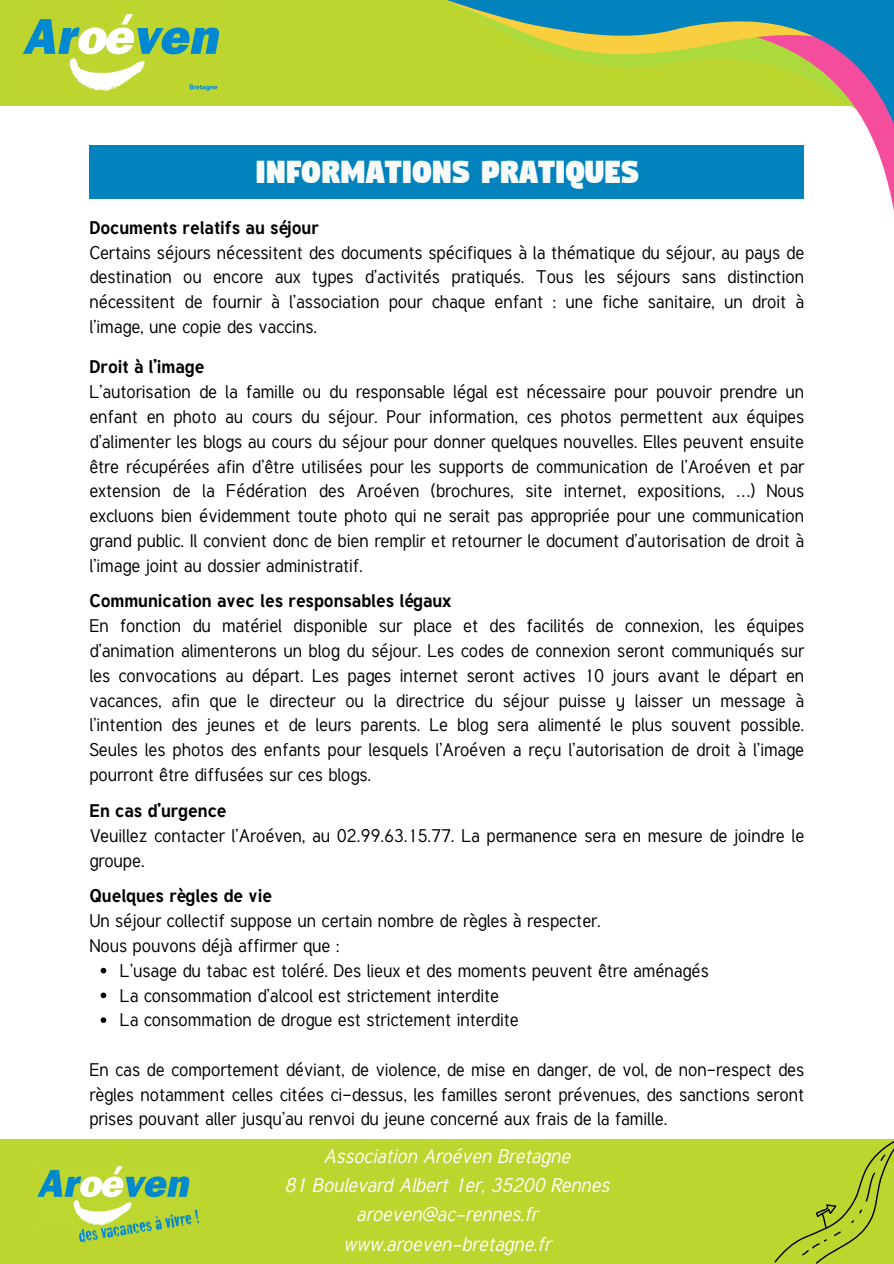
<style>
.page{position:relative;width:894px;height:1264px;background:#fff}
.page>*{position:absolute;margin:0;border:0;box-sizing:border-box;transform-origin:0 0}
.t1{font:37.5px "Digitalt";color:#f8fbf9}
.t2{font:italic 19.5px/29.2px "Tuffy";color:#fff;text-align:center}
.t3{font:18px/24.8px "Tuffy";color:#000;text-align:justify}
.t4{font:700 18px "Tuffy";color:#000}
</style>
<div class="page">
<div style="left:0;top:0;width:893px;height:106px;background:#bdd52f"></div>
<svg style="left:563px;top:126px;width:330px;height:80px"></svg>
<svg style="left:447px;top:0;width:446px;height:126px"></svg>
<div style="left:0;top:1138px;width:893px;height:125px;background:#bdd52f"></div>
<img style="left:23px;top:14px;width:197px;height:77px">
<img style="left:37px;top:1166px;width:163px;height:77px">
<svg style="left:774px;top:1138px;width:119px;height:125px"></svg>
<div style="left:89px;top:145px;width:715px;height:53px;background:#0283bd"></div>
<svg style="left:101px;top:967px;width:5px;height:6px"></svg>
<svg style="left:101px;top:992px;width:5px;height:6px"></svg>
<svg style="left:101px;top:1017px;width:5px;height:5px"></svg>
<h2 class="t1" style="left:255px;top:153px;width:385px">INFORMATIONS PRATIQUES</h2>
<h2 class="t4" style="left:89px;top:215px;width:231px">Documents relatifs au séjour</h2>
<h2 class="t3" style="left:89px;top:240px;width:716px">Certains séjours nécessitent des documents spécifiques à la thématique du séjour, au pays de destination ou encore aux types d’activités pratiqués. Tous les séjours sans distinction nécessitent de fournir à l’association pour chaque enfant : une fiche sanitaire, un droit à l’image, une copie des vaccins.</h2>
<h2 class="t4" style="left:89px;top:355px;width:117px">Droit à l’image</h2>
<h2 class="t3" style="left:89px;top:379px;width:716px">L’autorisation de la famille ou du responsable légal est nécessaire pour pouvoir prendre un enfant en photo au cours du séjour. Pour information, ces photos permettent aux équipes d’alimenter les blogs au cours du séjour pour donner quelques nouvelles. Elles peuvent ensuite être récupérées afin d’être utilisées pour les supports de communication de l’Aroéven et par extension de la Fédération des Aroéven (brochures, site internet, expositions, …) Nous excluons bien évidemment toute photo qui ne serait pas appropriée pour une communication grand public. Il convient donc de bien remplir et retourner le document d’autorisation de droit à l’image joint au dossier administratif.</h2>
<h2 class="t4" style="left:89px;top:589px;width:363px">Communication avec les responsables légaux</h2>
<h2 class="t3" style="left:89px;top:613px;width:716px">En fonction du matériel disponible sur place et des facilités de connexion, les équipes d’animation alimenterons un blog du séjour. Les codes de connexion seront communiqués sur les convocations au départ. Les pages internet seront actives 10 jours avant le départ en vacances, afin que le directeur ou la directrice du séjour puisse y laisser un message à l’intention des jeunes et de leurs parents. Le blog sera alimenté le plus souvent possible.<br>Seules les photos des enfants pour lesquels l’Aroéven a reçu l’autorisation de droit à l’image pourront être diffusées sur ces blogs.</h2>
<h2 class="t4" style="left:89px;top:798px;width:139px">En cas d’urgence</h2>
<h2 class="t3" style="left:89px;top:823px;width:716px">Veuillez contacter l’Aroéven, au 02.99.63.15.77. La permanence sera en mesure de joindre le groupe.</h2>
<h2 class="t4" style="left:89px;top:883px;width:184px">Quelques règles de vie</h2>
<p class="t3" style="left:89px;top:908px;width:513px">Un séjour collectif suppose un certain nombre de règles à respecter.<br>Nous pouvons déjà affirmer que :</p>
<p class="t3" style="left:120px;top:958px;width:590px">L’usage du tabac est toléré. Des lieux et des moments peuvent être aménagés</p>
<p class="t3" style="left:120px;top:982px;width:380px">La consommation d’alcool est strictement interdite</p>
<h2 class="t3" style="left:120px;top:1007px;width:400px">La consommation de drogue est strictement interdite</h2>
<p class="t3" style="left:89px;top:1057px;width:716px">En cas de comportement déviant, de violence, de mise en danger, de vol, de non-respect des règles notamment celles citées ci-dessus, les familles seront prévenues, des sanctions seront prises pouvant aller jusqu’au renvoi du jeune concerné aux frais de la famille.</p>
<h1 class="t2" style="left:284px;top:1141px;width:326px">Association Aroéven Bretagne<br>81 Boulevard Albert 1er, 35200 Rennes aroeven@ac-rennes.fr www.aroeven-bretagne.fr</h1>
</div>
